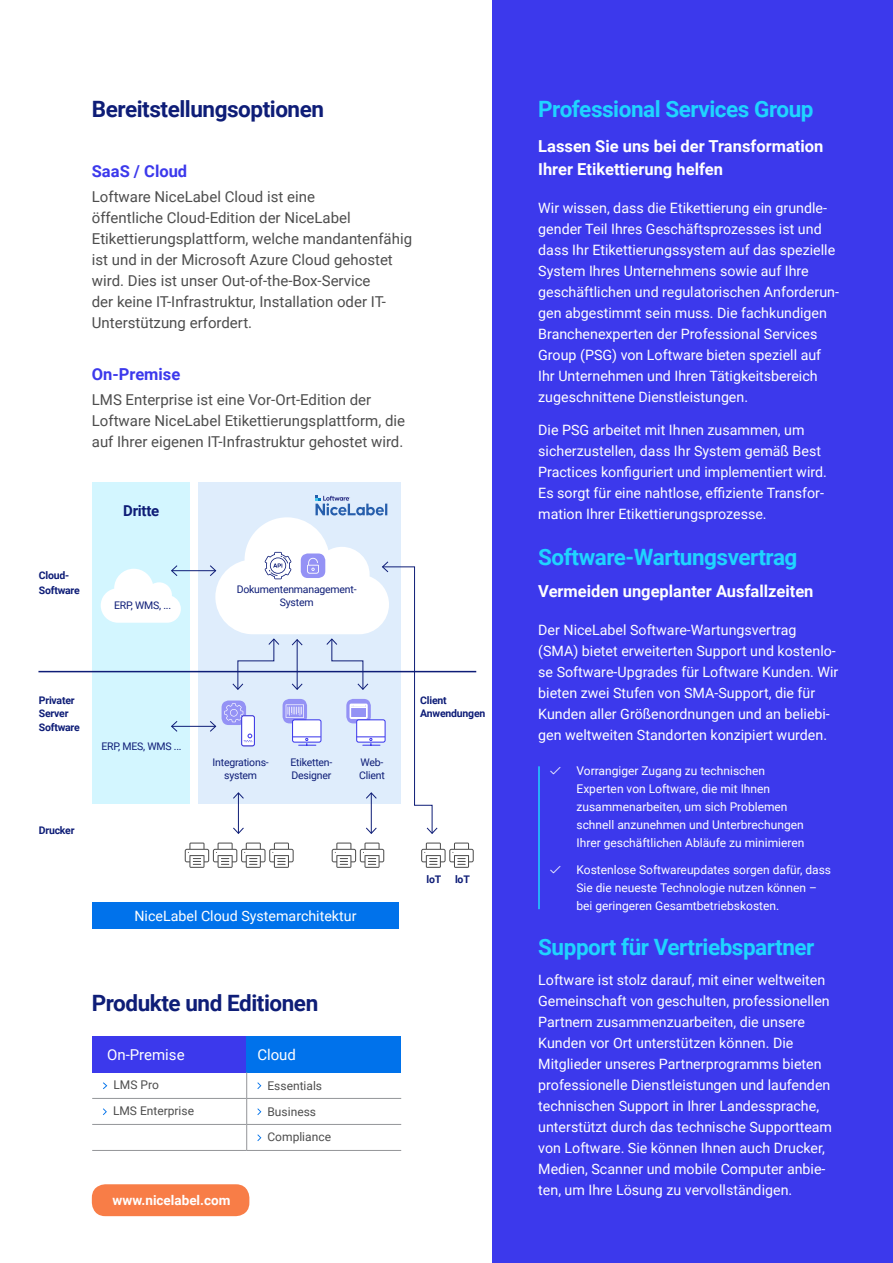
<style>
.page{position:relative;width:893px;height:1263px;background:#fff}
.page>*{position:absolute;margin:0;border:0;box-sizing:border-box;transform-origin:0 0}
.t1{font:700 22.5px "Roboto";letter-spacing:-.02em;color:#1fd4ff}
.t2{font:700 22.5px "Roboto";letter-spacing:-.02em;color:#0e1d77}
.t3{font:700 16.5px/22.5px "Roboto";color:#fff}
.t4{font:700 16.5px "Roboto";color:#3c39ec}
.t5{font:15px/21px "Roboto";color:#4d4d4d}
.t6{font:15px "Roboto";color:#fff}
.t7{font:700 15px "Roboto";letter-spacing:-.02em;color:#0e1d77}
.t8{font:14.25px/21px "Roboto";color:#fff}
.t9{font:700 13.5px "Roboto";color:#fff}
.t10{font:12px/18px "Roboto";color:#fff}
.t11{font:12px/25.2px "Roboto";color:#4d4d4d}
.t12{font:10.5px/13.5px "Roboto";letter-spacing:-.02em;color:#0e1d77;text-align:center}
.t13{font:700 10.5px/13.5px "Roboto";letter-spacing:-.02em;color:#0e1d77}
</style>
<div class="page">
<div style="left:92px;top:1184px;width:157px;height:32px;background:#f87d47;border-radius:14px"></div>
<div style="left:493px;top:0;width:400px;height:1263px;background:#3c39ec"></div>
<hr style="left:538px;top:766px;width:2px;height:143px;background:#1fd4ff">
<div style="left:198px;top:482px;width:203px;height:322px;background:#dfedfc"></div>
<div style="left:93px;top:482px;width:97px;height:322px;background:#d3f6ff"></div>
<hr style="left:38px;top:671px;width:438px;height:1px;background:#0e1d77">
<hr style="left:172px;top:570px;width:44px;height:1px;background:#0e1d77">
<svg style="left:101px;top:565px;width:80px;height:58px"></svg>
<hr style="left:172px;top:726px;width:44px;height:1px;background:#0e1d77">
<svg style="left:171px;top:721px;width:7px;height:11px"></svg>
<svg style="left:332px;top:842px;width:52px;height:26px"></svg>
<svg style="left:421px;top:842px;width:53px;height:26px"></svg>
<svg style="left:185px;top:842px;width:109px;height:26px"></svg>
<div style="left:92px;top:902px;width:307px;height:27px;background:#0072eb"></div>
<div style="left:92px;top:1036px;width:155px;height:36px;background:#3c39ec"></div>
<div style="left:247px;top:1036px;width:154px;height:36px;background:#0072eb"></div>
<hr style="left:92px;top:1098px;width:154px;height:1px;background:#939598">
<hr style="left:92px;top:1124px;width:154px;height:1px;background:#939598">
<hr style="left:247px;top:1098px;width:154px;height:1px;background:#939598">
<hr style="left:247px;top:1124px;width:154px;height:1px;background:#939598">
<hr style="left:92px;top:1150px;width:155px;height:1px;background:#939598">
<hr style="left:247px;top:1150px;width:154px;height:1px;background:#939598">
<svg style="left:246px;top:1072px;width:1px;height:78px"></svg>
<svg style="left:103px;top:1082px;width:4px;height:7px"></svg>
<svg style="left:257px;top:1082px;width:4px;height:7px"></svg>
<svg style="left:103px;top:1108px;width:4px;height:7px"></svg>
<svg style="left:257px;top:1108px;width:4px;height:7px"></svg>
<svg style="left:257px;top:1134px;width:4px;height:7px"></svg>
<svg style="left:209px;top:495px;width:229px;height:339px"></svg>
<h1 class="t2" style="left:92px;top:93px;width:234px">Bereitstellungsoptionen</h1>
<p class="t4" style="left:92px;top:160px;width:97px">SaaS / Cloud</p>
<p class="t5" style="left:92px;top:186px;width:322px">Loftware NiceLabel Cloud ist eine<br>öffentliche Cloud-Edition der NiceLabel Etikettierungsplattform, welche mandantenfähig ist und in der Microsoft Azure Cloud gehostet wird. Dies ist unser Out-of-the-Box-Service<br>der keine IT-Infrastruktur, Installation oder IT-Unterstützung erfordert.</p>
<p class="t4" style="left:92px;top:363px;width:90px">On-Premise</p>
<p class="t5" style="left:92px;top:389px;width:315px">LMS Enterprise ist eine Vor-Ort-Edition der<br>Loftware NiceLabel Etikettierungsplattform, die auf Ihrer eigenen IT-Infrastruktur gehostet wird.</p>
<p class="t7" style="left:123px;top:500px;width:37px">Dritte</p>
<p class="t13" style="left:39px;top:567px;width:42px;line-height:15px">Cloud-<br>Software</p>
<p class="t12" style="left:114px;top:598px;width:59px">ERP, WMS, ...</p>
<p class="t12" style="left:237px;top:582px;width:121px">Dokumentenmanagement-<br>System</p>
<p class="t13" style="left:39px;top:693px;width:42px">Privater<br>Server<br>Software</p>
<p class="t12" style="left:101px;top:739px;width:82px">ERP, MES, WMS ...</p>
<p class="t13" style="left:39px;top:823px;width:37px">Drucker</p>
<p class="t12" style="left:213px;top:755px;width:58px">Integrations&shy;system</p>
<p class="t12" style="left:290px;top:755px;width:43px;text-align:left">Etiketten-<br>Designer</p>
<p class="t12" style="left:359px;top:755px;width:27px;text-align:left">Web-<br>Client</p>
<p class="t8" style="left:134px;top:905px;width:224px">NiceLabel Cloud Systemarchitektur</p>
<h1 class="t2" style="left:92px;top:987px;width:228px">Produkte und Editionen</h1>
<p class="t6" style="left:107px;top:1044px;width:79px">On-Premise</p>
<p class="t6" style="left:257px;top:1044px;width:40px">Cloud</p>
<p class="t11" style="left:113px;top:1072px;width:47px">LMS Pro</p>
<p class="t11" style="left:267px;top:1072px;width:56px">Essentials</p>
<p class="t11" style="left:113px;top:1098px;width:83px">LMS Enterprise</p>
<p class="t11" style="left:267px;top:1098px;width:65px">Business<br>Compliance</p>
<p class="t9" style="left:113px;top:1191px;width:119px">www.nicelabel.com</p>
<p class="t13" style="left:420px;top:693px;width:67px;line-height:12.8px">Client<br>Anwendungen</p>
<p class="t13" style="left:426px;top:872px;width:16px">loT</p>
<p class="t13" style="left:455px;top:872px;width:16px">loT</p>
<h1 class="t1" style="left:538px;top:93px;width:277px">Professional Services Group</h1>
<p class="t3" style="left:538px;top:134px;width:287px">Lassen Sie uns bei der Transformation<br>Ihrer Etikettierung helfen</p>
<p class="t8" style="left:538px;top:196px;width:302px">Wir wissen, dass die Etikettierung ein grundle&shy;gender Teil Ihres Geschäftsprozesses ist und dass Ihr Etikettierungssystem auf das spezielle System Ihres Unternehmens sowie auf Ihre geschäftlichen und regulatorischen Anforderun&shy;gen abgestimmt sein muss. Die fachkundigen Branchenexperten der Professional Services Group (PSG) von Loftware bieten speziell auf Ihr Unternehmen und Ihren Tätigkeitsbereich zugeschnittene Dienstleistungen.</p>
<p class="t8" style="left:538px;top:419px;width:290px">Die PSG arbeitet mit Ihnen zusammen, um sicherzustellen, dass Ihr System gemäß Best Practices konfiguriert und implementiert wird.<br>Es sorgt für eine nahtlose, effiziente Transfor&shy;mation Ihrer Etikettierungsprozesse.</p>
<h1 class="t1" style="left:538px;top:541px;width:261px">Software-Wartungsvertrag</h1>
<p class="t3" style="left:538px;top:579px;width:277px">Vermeiden ungeplanter Ausfallzeiten</p>
<p class="t8" style="left:538px;top:619px;width:302px">Der NiceLabel Software-Wartungsvertrag (SMA) bietet erweiterten Support und kostenlo&shy;se Software-Upgrades für Loftware Kunden. Wir bieten zwei Stufen von SMA-Support, die für Kunden aller Größenordnungen und an beliebi&shy;gen weltweiten Standorten konzipiert wurden.</p>
<p class="t10" style="left:576px;top:761px;width:229px">Vorrangiger Zugang zu technischen Experten von Loftware, die mit Ihnen zusammenarbeiten, um sich Problemen schnell anzunehmen und Unterbrechungen Ihrer geschäftlichen Abläufe zu minimieren</p>
<p class="t10" style="left:576px;top:860px;width:256px">Kostenlose Softwareupdates sorgen dafür, dass<br>Sie die neueste Technologie nutzen können – bei geringeren Gesamtbetriebskosten.</p>
<h1 class="t1" style="left:538px;top:931px;width:278px">Support für Vertriebspartner</h1>
<p class="t8" style="left:538px;top:969px;width:295px">Loftware ist stolz darauf, mit einer weltweiten Gemeinschaft von geschulten, professionellen Partnern zusammenzuarbeiten, die unsere Kunden vor Ort unterstützen können. Die Mitglieder unseres Partnerprogramms bieten professionelle Dienstleistungen und laufenden technischen Support in Ihrer Landessprache, unterstützt durch das technische Supportteam von Loftware. Sie können Ihnen auch Drucker, Medien, Scanner und mobile Computer anbie&shy;ten, um Ihre Lösung zu vervollständigen.</p>
</div>
